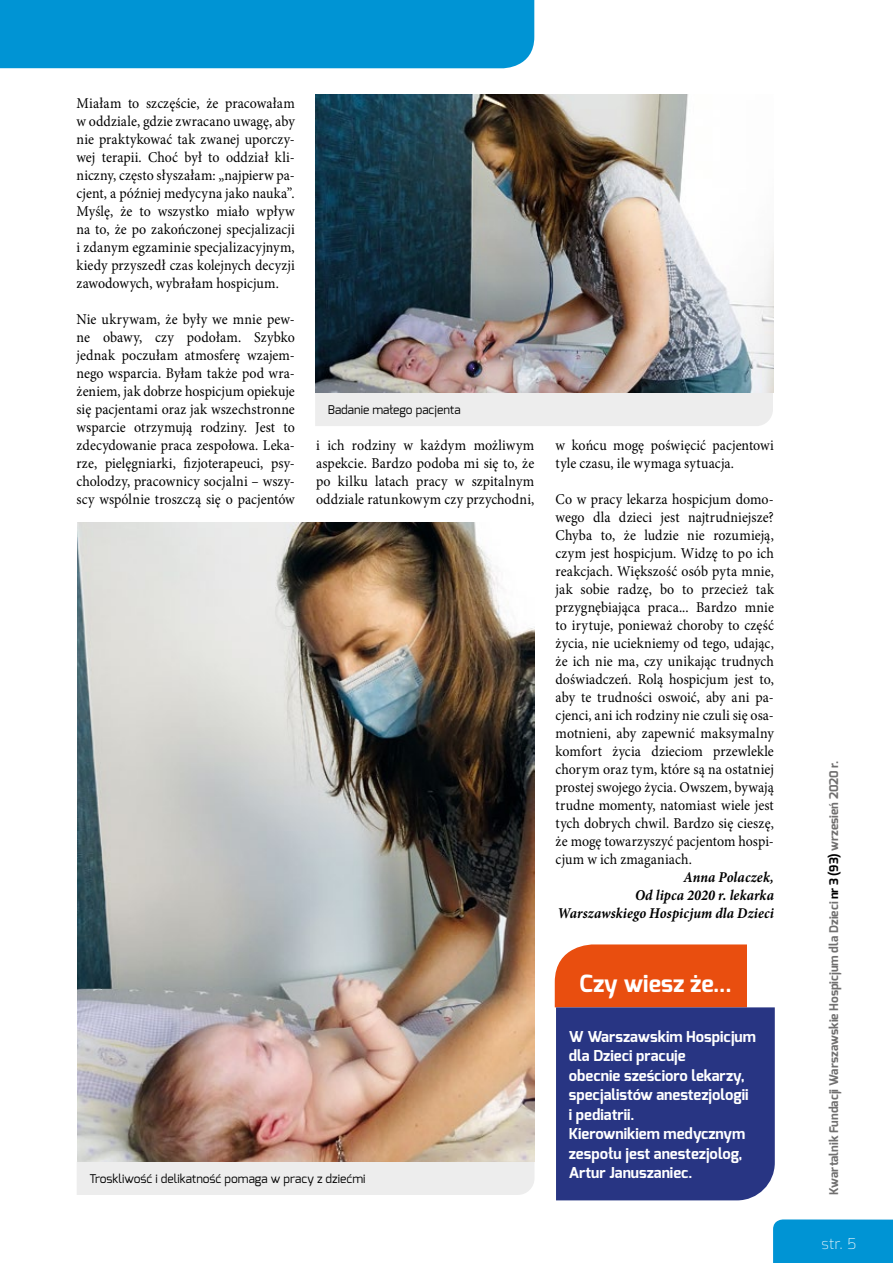
<style>
.page{position:relative;width:893px;height:1263px;background:#fff}
.page>*{position:absolute;margin:0;border:0;box-sizing:border-box;transform-origin:0 0}
.t1{font:700 23.7px "Exo";color:#fff}
.t2{font:15px/18px "Minion Pro";letter-spacing:.005em;color:#000;text-align:justify;scale:.93 1}
.t3{font:700 15px/19.5px "Exo";color:#fff}
.t4{font:italic 700 15px/18px "Minion Pro";letter-spacing:.01em;color:#000;text-align:right;scale:.93 1}
.t5{font:200 15px "Exo";color:#fff}
.t6{font:700 12px "Exo";color:#706f6f}
.t7{font:12px "Exo";color:#000}
.s1{color:#000}
</style>
<div class="page">
<div style="left:773px;top:1219px;width:120px;height:44px;background:#0094d4"></div>
<div style="left:0;top:0;width:534px;height:68px;background:#0094d4"></div>
<div style="left:77px;top:1162px;width:457px;height:33px;background:#ededed"></div>
<img style="left:77px;top:522px;width:457px;height:640px">
<div style="left:315px;top:393px;width:458px;height:33px;background:#ededed"></div>
<img style="left:316px;top:95px;width:458px;height:298px">
<svg style="left:555px;top:944px;width:220px;height:256px;background:#5b4471"></svg>
<p class="t2" style="left:77px;top:94px;width:236px">Miałam to szczęście, że pracowałam w oddziale, gdzie zwracano uwagę, aby nie praktykować tak zwanej uporczy&shy;wej terapii. Choć był to oddział kli&shy;niczny, często słyszałam: „najpierw pa&shy;cjent, a później medycyna jako nauka”.<br>Myślę, że to wszystko miało wpływ na to, że po zakończonej specjalizacji i zdanym egzaminie specjalizacyjnym, kiedy przyszedł czas kolejnych decyzji zawodowych, wybrałam hospicjum.</p>
<p class="t2" style="left:77px;top:310px;width:236px">Nie ukrywam, że były we mnie pew&shy;ne obawy, czy podołam. Szybko jednak poczułam atmosferę wzajem&shy;nego wsparcia. Byłam także pod wra&shy;żeniem, jak dobrze hospicjum opiekuje się pacjentami oraz jak wszechstronne wsparcie otrzymują rodziny. Jest to zdecydowanie praca zespołowa. Leka&shy;rze, pielęgniarki, fizjoterapeuci, psy&shy;cholodzy, pracownicy socjalni – wszy&shy;scy wspólnie troszczą się o pacjentów</p>
<p class="t7" style="left:328px;top:402px;width:134px">Badanie małego pacjenta</p>
<p class="t2" style="left:316px;top:436px;width:236px">i ich rodziny w każdym możliwym aspekcie. Bardzo podoba mi się to, że po kilku latach pracy w szpitalnym oddziale ratunkowym czy przychodni,</p>
<p class="t2" style="left:556px;top:436px;width:236px">w końcu mogę poświęcić pacjentowi tyle czasu, ile wymaga sytuacja.</p>
<p class="t2" style="left:556px;top:490px;width:236px">Co w pracy lekarza hospicjum domo&shy;wego dla dzieci jest najtrudniejsze?<br>Chyba to, że ludzie nie rozumieją, czym jest hospicjum. Widzę to po ich reakcjach. Większość osób pyta mnie, jak sobie radzę, bo to przecież tak przygnębiająca praca... Bardzo mnie to irytuje, ponieważ choroby to część życia, nie uciekniemy od tego, udając, że ich nie ma, czy unikając trudnych doświadczeń. Rolą hospicjum jest to, aby te trudności oswoić, aby ani pa&shy;cjenci, ani ich rodziny nie czuli się osa&shy;motnieni, aby zapewnić maksymalny komfort życia dzieciom przewlekle chorym oraz tym, które są na ostatniej prostej swojego życia. Owszem, bywają trudne momenty, natomiast wiele jest tych dobrych chwil. Bardzo się cieszę, że mogę towarzyszyć pacjentom hospi&shy;cjum w ich zmaganiach.</p>
<p class="t4" style="left:557px;top:868px;width:234px">Anna Polaczek,<br>Od lipca 2020 r. lekarka<br>Warszawskiego Hospicjum dla Dzieci</p>
<p class="t7" style="left:89px;top:1171px;width:278px">Troskliwość i delikatność pomaga w pracy z dziećmi</p>
<h1 class="t1" style="left:579px;top:968px;width:154px">Czy wiesz że...</h1>
<p class="t3" style="left:569px;top:1026px;width:189px">W Warszawskim Hospicjum dla Dzieci pracuje<br>obecnie sześcioro lekarzy, specjalistów anestezjologii<br>i pediatrii.<br>Kierownikiem medycznym zespołu jest anestezjolog,<br>Artur Januszaniec.</p>
<p class="t6" style="left:826px;top:1195px;width:436px;rotate:-90deg">Kwartalnik Fundacji Warszawskie Hospicjum dla Dzieci <span class="s1">nr 3 (93)</span> wrzesień 2020 r.</p>
<p class="t5" style="left:822px;top:1232px;width:36px">str. 5</p>
</div>
